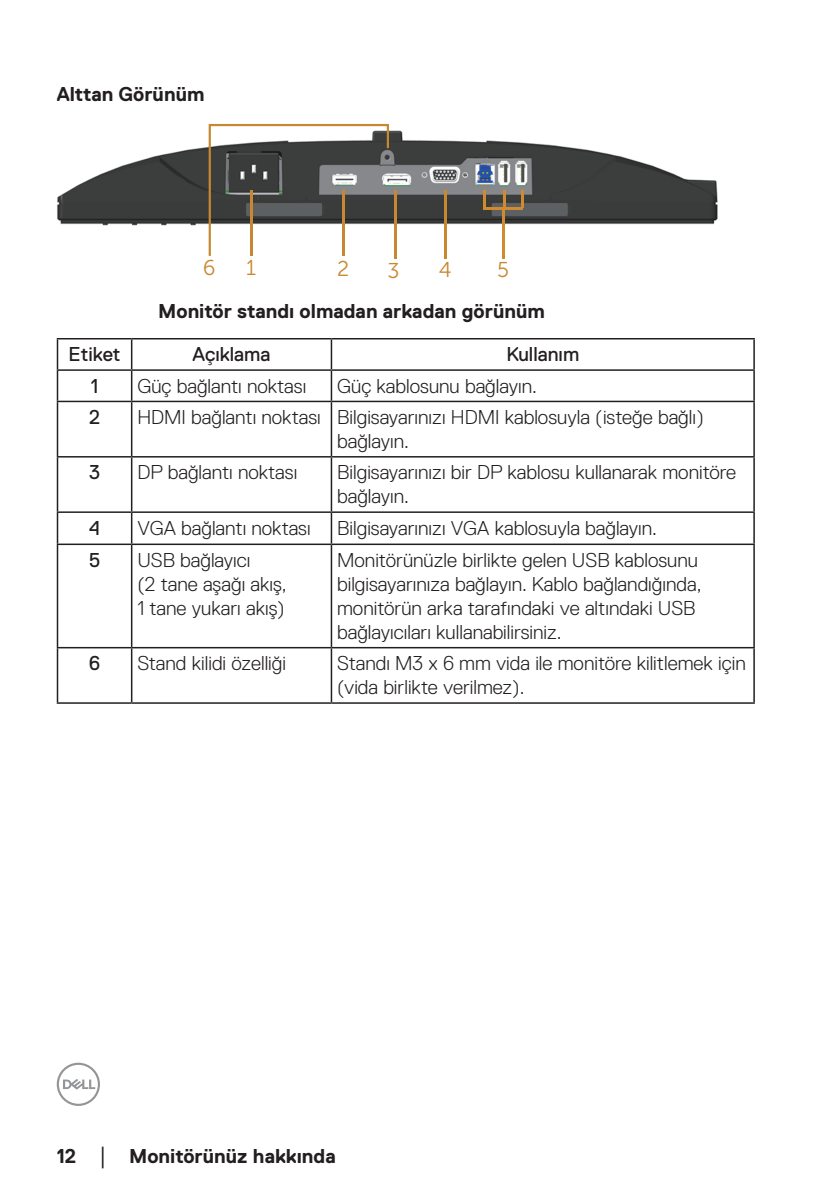
<style>
.page{position:relative;width:840px;height:1191px;background:#fff}
.page>*{position:absolute;margin:0;border:0;box-sizing:border-box;transform-origin:0 0}
.t1{font:21.4px "Museo Sans For Dell 300";color:#c78830}
.text{font:300 20px/24px "Dell Replica";color:#231f20}
.text-2{font:700 20px "Dell Replica";color:#231f20}
.text-3{font:20px "Dell Replica";color:#231f20}
.Head3{font:700 20px "Dell Replica";color:#231f20}
.s1{font-family:"Times New Roman";font-weight:400;font-size:18px}
</style>
<div class="page">
<svg style="left:57px;top:1062px;width:43px;height:44px"></svg>
<img style="left:57px;top:131px;width:659px;height:94px">
<hr style="left:394px;top:190px;width:2px;height:69px;background:#c88831">
<hr style="left:444px;top:190px;width:2px;height:69px;background:#c88831">
<hr style="left:502px;top:209px;width:2px;height:49px;background:#cf8b2e">
<hr style="left:483px;top:208px;width:39px;height:2px;background:#cf8b2e">
<svg style="left:503px;top:190px;width:2px;height:18px"></svg>
<svg style="left:520px;top:191px;width:2px;height:17px"></svg>
<svg style="left:483px;top:191px;width:2px;height:17px"></svg>
<svg style="left:207px;top:124px;width:183px;height:132px"></svg>
<hr style="left:57px;top:338px;width:75px;height:1px;background:#231f20">
<hr style="left:57px;top:339px;width:1px;height:30px;background:#231f20">
<hr style="left:132px;top:338px;width:199px;height:1px;background:#231f20">
<hr style="left:131px;top:339px;width:1px;height:30px;background:#231f20">
<hr style="left:331px;top:338px;width:423px;height:1px;background:#231f20">
<hr style="left:330px;top:339px;width:2px;height:30px;background:#231f20">
<hr style="left:753px;top:339px;width:1px;height:30px;background:#231f20">
<hr style="left:57px;top:369px;width:75px;height:2px;background:#231f20">
<hr style="left:57px;top:371px;width:1px;height:30px;background:#231f20">
<hr style="left:132px;top:369px;width:199px;height:2px;background:#231f20">
<hr style="left:131px;top:371px;width:1px;height:30px;background:#231f20">
<hr style="left:331px;top:369px;width:423px;height:2px;background:#231f20">
<hr style="left:330px;top:371px;width:2px;height:30px;background:#231f20">
<hr style="left:753px;top:371px;width:1px;height:30px;background:#231f20">
<hr style="left:57px;top:401px;width:75px;height:1px;background:#231f20">
<hr style="left:57px;top:402px;width:1px;height:54px;background:#231f20">
<hr style="left:132px;top:401px;width:199px;height:1px;background:#231f20">
<hr style="left:131px;top:402px;width:1px;height:54px;background:#231f20">
<hr style="left:331px;top:401px;width:423px;height:1px;background:#231f20">
<hr style="left:330px;top:402px;width:2px;height:54px;background:#231f20">
<hr style="left:753px;top:402px;width:1px;height:54px;background:#231f20">
<hr style="left:57px;top:456px;width:75px;height:1px;background:#231f20">
<hr style="left:57px;top:457px;width:1px;height:54px;background:#231f20">
<hr style="left:132px;top:456px;width:199px;height:1px;background:#231f20">
<hr style="left:131px;top:457px;width:1px;height:54px;background:#231f20">
<hr style="left:331px;top:456px;width:423px;height:1px;background:#231f20">
<hr style="left:330px;top:457px;width:2px;height:54px;background:#231f20">
<hr style="left:753px;top:457px;width:1px;height:54px;background:#231f20">
<hr style="left:57px;top:513px;width:1px;height:30px;background:#231f20">
<hr style="left:132px;top:511px;width:199px;height:2px;background:#231f20">
<hr style="left:131px;top:513px;width:1px;height:30px;background:#231f20">
<hr style="left:331px;top:511px;width:423px;height:2px;background:#231f20">
<hr style="left:330px;top:513px;width:2px;height:30px;background:#231f20">
<hr style="left:753px;top:513px;width:1px;height:30px;background:#231f20">
<hr style="left:57px;top:545px;width:1px;height:102px;background:#231f20">
<hr style="left:131px;top:545px;width:1px;height:102px;background:#231f20">
<hr style="left:330px;top:545px;width:2px;height:102px;background:#231f20">
<hr style="left:753px;top:545px;width:1px;height:102px;background:#231f20">
<hr style="left:57px;top:648px;width:1px;height:54px;background:#231f20">
<hr style="left:131px;top:648px;width:1px;height:54px;background:#231f20">
<hr style="left:330px;top:648px;width:2px;height:54px;background:#231f20">
<hr style="left:753px;top:648px;width:1px;height:54px;background:#231f20">
<hr style="left:57px;top:511px;width:75px;height:2px;background:#231f20">
<hr style="left:57px;top:543px;width:75px;height:2px;background:#231f20">
<hr style="left:57px;top:647px;width:75px;height:1px;background:#231f20">
<hr style="left:57px;top:702px;width:75px;height:2px;background:#231f20">
<hr style="left:132px;top:543px;width:199px;height:2px;background:#231f20">
<hr style="left:132px;top:647px;width:199px;height:1px;background:#231f20">
<hr style="left:331px;top:543px;width:423px;height:2px;background:#231f20">
<hr style="left:331px;top:647px;width:423px;height:1px;background:#231f20">
<hr style="left:132px;top:702px;width:199px;height:2px;background:#231f20">
<hr style="left:331px;top:702px;width:423px;height:2px;background:#231f20">
<p class="Head3" style="left:57px;top:83px;width:149px">Alttan Görünüm</p>
<p class="t1" style="left:203px;top:256px;width:14px">6</p>
<p class="t1" style="left:246px;top:256px;width:11px">1</p>
<p class="t1" style="left:337px;top:257px;width:14px">2</p>
<p class="t1" style="left:387px;top:259px;width:14px">3</p>
<p class="t1" style="left:438px;top:258px;width:14px">4</p>
<p class="t1" style="left:496px;top:258px;width:13px">5</p>
<p class="text-2" style="left:158px;top:300px;width:388px">Monitör standı olmadan arkadan görünüm</p>
<p class="text-3" style="left:69px;top:343px;width:53px">Etiket</p>
<p class="text-3" style="left:192px;top:343px;width:79px">Açıklama</p>
<p class="text-3" style="left:506px;top:343px;width:74px">Kullanım</p>
<p class="text-3" style="left:91px;top:375px;width:9px">1</p>
<p class="text" style="left:137px;top:374px;width:170px">Güç bağlantı noktası</p>
<p class="text" style="left:337px;top:374px;width:201px">Güç kablosunu bağlayın.</p>
<p class="text-3" style="left:89px;top:406px;width:12px">2</p>
<p class="text" style="left:137px;top:405px;width:185px">HDMI bağlantı noktası</p>
<p class="text" style="left:337px;top:405px;width:368px">Bilgisayarınızı HDMI kablosuyla (isteğe bağlı) bağlayın.</p>
<p class="text-3" style="left:89px;top:461px;width:12px">3</p>
<p class="text" style="left:137px;top:461px;width:161px">DP bağlantı noktası</p>
<p class="text" style="left:337px;top:461px;width:400px">Bilgisayarınızı bir DP kablosu kullanarak monitöre bağlayın.</p>
<p class="text-3" style="left:89px;top:517px;width:12px">4</p>
<p class="text" style="left:137px;top:516px;width:175px">VGA bağlantı noktası</p>
<p class="text" style="left:337px;top:516px;width:321px">Bilgisayarınızı VGA kablosuyla bağlayın.</p>
<p class="text-3" style="left:89px;top:549px;width:13px">5</p>
<p class="text" style="left:137px;top:548px;width:150px">USB bağlayıcı<br>(2 tane aşağı akış,<br>1 tane yukarı akış)</p>
<p class="text" style="left:337px;top:548px;width:365px">Monitörünüzle birlikte gelen USB kablosunu bilgisayarınıza bağlayın. Kablo bağlandığında, monitörün arka tarafındaki ve altındaki USB bağlayıcıları kullanabilirsiniz.</p>
<p class="text-3" style="left:89px;top:652px;width:13px">6</p>
<p class="text" style="left:137px;top:651px;width:150px">Stand kilidi özelliği</p>
<p class="text" style="left:337px;top:651px;width:410px">Standı M3 x 6 mm vida ile monitöre kilitlemek için (vida birlikte verilmez).</p>
<p class="text-2" style="left:57px;top:1144px;width:280px">12 <span class="s1">│</span> Monitörünüz hakkında</p>
</div>
